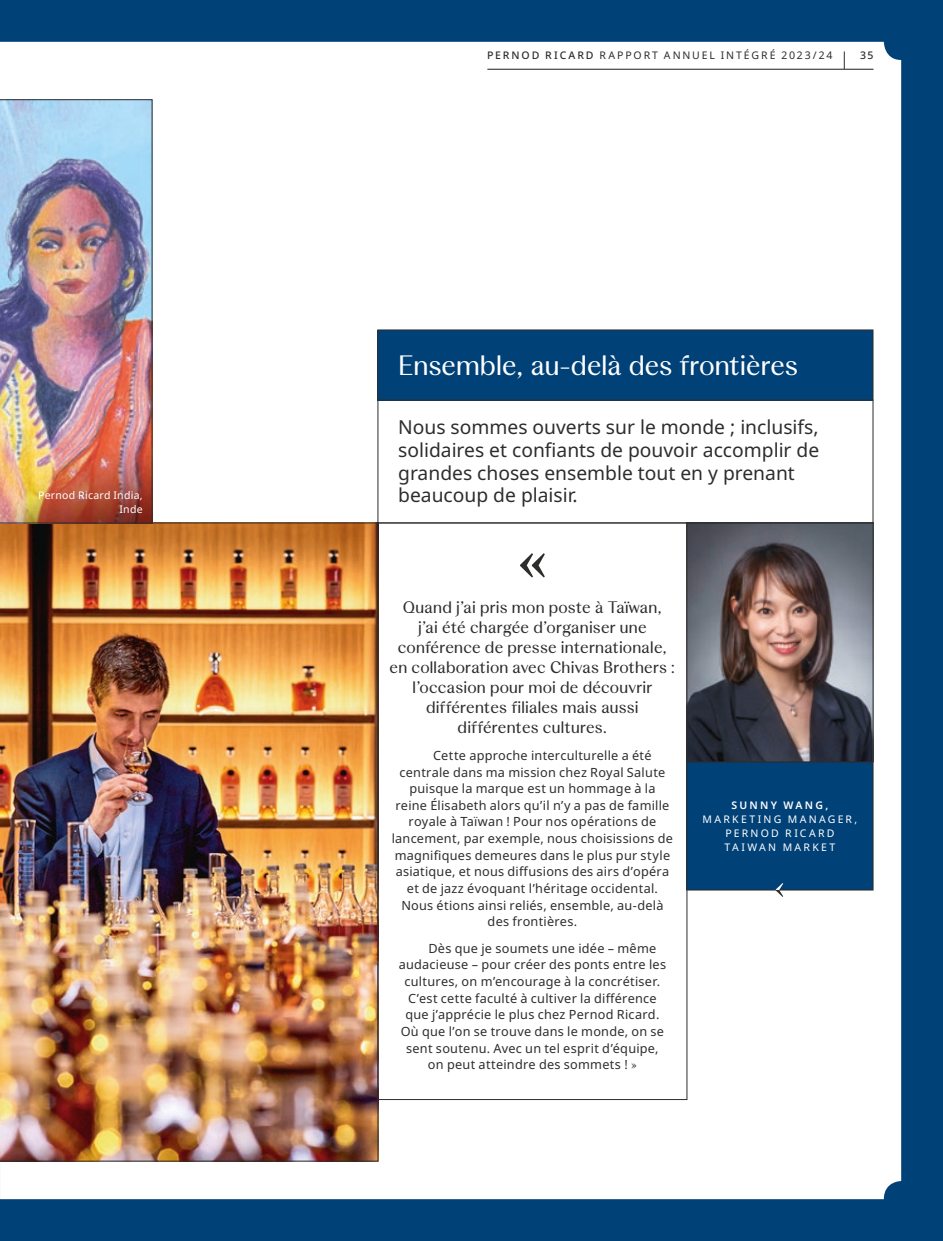
<style>
.page{position:relative;width:943px;height:1241px;background:#fff}
.page>*{position:absolute;margin:0;border:0;box-sizing:border-box;transform-origin:0 0}
.t1{font:28px "Weave Pernod Ricard Pro";color:#fff}
.t2{font:19.25px/22.8px "Noto Sans";color:#2e2d2c}
.t3{font:16.62px/20.1px "Weave Pernod Ricard Pro";letter-spacing:.01em;color:#2e2d2c;text-align:center}
.t4{font:12.6px "Noto Sans";letter-spacing:.02em;color:#2e2d2c}
.t5{font:10.5px/14px "Noto Sans";letter-spacing:.205em;color:#fff;text-align:center}
.t6{font:10.5px "Noto Sans";letter-spacing:.18em;color:#2e2d2c}
.t7{font:10.5px/14.9px "Noto Sans";letter-spacing:.025em;color:#fff;text-align:right}
.t8{font:600 10.5px "Noto Sans";letter-spacing:.205em;color:#fff}
.t9{font:500 10.5px "Noto Sans";color:#2e2d2c}
.s1{font-weight:500}
.s2{font-family:"Weave Pernod Ricard Pro"}
</style>
<div class="page">
<div style="left:0;top:0;width:943px;height:1240px;background:#004177"></div>
<div style="left:0;top:42px;width:901px;height:1156px;background:#fff"></div>
<img style="left:0;top:522px;width:378px;height:639px">
<img style="left:0;top:99px;width:152px;height:424px">
<svg style="left:520px;top:553px;width:25px;height:24px"></svg>
<div style="left:687px;top:761px;width:186px;height:128px;background:#004177"></div>
<div style="left:686px;top:761px;width:187px;height:129px;border:1px solid #2e2d2c"></div>
<img style="left:688px;top:524px;width:183px;height:236px">
<div style="left:686px;top:522px;width:187px;height:240px;border:1px solid #2e2d2c"></div>
<div style="left:377px;top:399px;width:496px;height:124px;border:1px solid #2e2d2c"></div>
<div style="left:378px;top:330px;width:495px;height:70px;background:#004177"></div>
<div style="left:377px;top:329px;width:496px;height:71px;border:1px solid #2e2d2c"></div>
<svg style="left:775px;top:883px;width:8px;height:13px"></svg>
<svg style="left:843px;top:51px;width:1px;height:18px"></svg>
<hr style="left:487px;top:69px;width:386px;height:1px;background:#1d1d1b">
<p class="t7" style="left:38px;top:487px;width:106px">Pernod Ricard India,<br>Inde</p>
<p class="t6" style="left:487px;top:48px;width:347px"><span class="s1">PERNOD RICARD</span> RAPPORT ANNUEL INTÉGRÉ 2023/24</p>
<p class="t9" style="left:860px;top:48px;width:15px">35</p>
<h1 class="t1" style="left:398px;top:348px;width:401px">Ensemble, au‑delà des frontières</h1>
<h2 class="t2" style="left:398px;top:416px;width:422px">Nous sommes ouverts sur le monde ; inclusifs, solidaires et confiants de pouvoir accomplir de grandes choses ensemble tout en y prenant beaucoup de plaisir.</h2>
<p class="t3" style="left:389px;top:596px;width:287px">Quand j’ai pris mon poste à Taïwan,<br>j’ai été chargée d’organiser une conférence de presse internationale, en collaboration avec Chivas Brothers : l’occasion pour moi de découvrir différentes filiales mais aussi différentes cultures.</p>
<p class="t4" style="left:433px;top:746px;width:220px">Cette approche interculturelle a été</p>
<p class="t4" style="left:399px;top:763px;width:267px">centrale dans ma mission chez Royal Salute</p>
<p class="t4" style="left:409px;top:779px;width:247px">puisque la marque est un hommage à la</p>
<p class="t4" style="left:395px;top:796px;width:275px">reine Élisabeth alors qu’il n’y a pas de famille</p>
<p class="t4" style="left:408px;top:812px;width:249px">royale à Taïwan ! Pour nos opérations de</p>
<p class="t4" style="left:392px;top:829px;width:283px">lancement, par exemple, nous choisissions de</p>
<p class="t4" style="left:395px;top:846px;width:277px">magnifiques demeures dans le plus pur style</p>
<p class="t4" style="left:396px;top:862px;width:275px">asiatique, et nous diffusions des airs d’opéra</p>
<p class="t4" style="left:407px;top:879px;width:253px">et de jazz évoquant l’héritage occidental.</p>
<p class="t4" style="left:401px;top:896px;width:264px">Nous étions ainsi reliés, ensemble, au‑delà</p>
<p class="t4" style="left:487px;top:912px;width:91px">des frontières.</p>
<p class="t4" style="left:428px;top:939px;width:229px">Dès que je soumets une idée – même</p>
<p class="t4" style="left:399px;top:955px;width:269px">audacieuse – pour créer des ponts entre les</p>
<p class="t4" style="left:404px;top:972px;width:257px">cultures, on m’encourage à la concrétiser.</p>
<p class="t4" style="left:408px;top:989px;width:250px">C’est cette faculté à cultiver la différence</p>
<p class="t4" style="left:405px;top:1005px;width:255px">que j’apprécie le plus chez Pernod Ricard.</p>
<p class="t4" style="left:401px;top:1022px;width:265px">Où que l’on se trouve dans le monde, on se</p>
<p class="t4" style="left:406px;top:1038px;width:254px">sent soutenu. Avec un tel esprit d’équipe,</p>
<p class="t4" style="left:428px;top:1055px;width:210px">on peut atteindre des sommets ! <span class="s2">»</span></p>
<p class="t8" style="left:731px;top:797px;width:98px">SUNNY WANG,</p>
<p class="t5" style="left:702px;top:812px;width:156px">MARKETING MANAGER,<br>PERNOD RICARD<br>TAIWAN MARKET</p>
</div>
